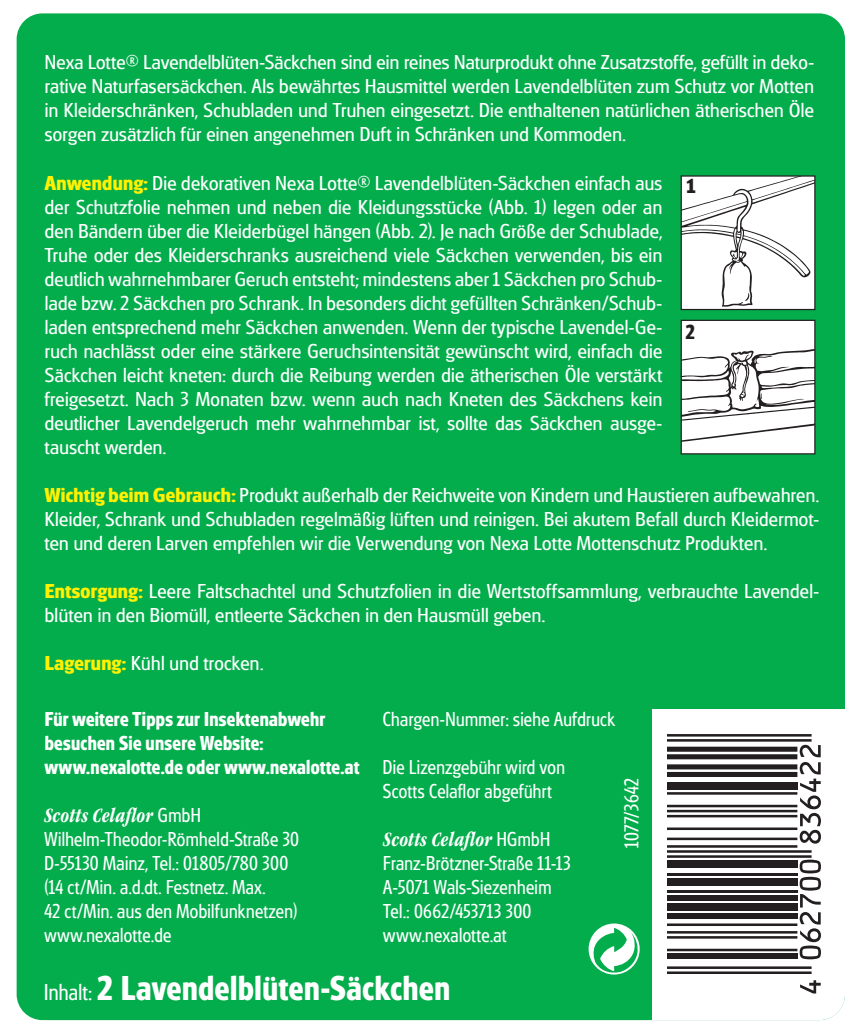
<style>
.page{position:relative;width:862px;height:1035px;background:#fff}
.page>*{position:absolute;margin:0;border:0;box-sizing:border-box;transform-origin:0 0}
.t1{font:700 36px "Glasgow Pro";letter-spacing:.02em;color:#fff;scale:.9 1}
.t2{font:700 21.3px "Glasgow Pro";color:#231f20;scale:.9 1}
.t3{font:21px/24px "Glasgow Pro";letter-spacing:.02em;color:#fff;text-align:justify}
.t4{font:21px/24px "Glasgow Pro";letter-spacing:.02em;color:#fff;scale:.9 1}
.t5{font:700 21px/24px "Glasgow Pro";letter-spacing:.02em;color:#fff;scale:.9 1}
.t6{font:italic 700 condensed 21px "ITC Garamond Std";letter-spacing:.02em;color:#fff;scale:.9 1}
.s1{font-weight:700;color:#fff101}
.s2{font-family:"Glasgow Pro";font-weight:400;font-style:normal;font-stretch:normal}
.s3{font-weight:400;font-size:24px}
</style>
<div class="page">
<div style="left:17px;top:13px;width:827px;height:1007px;background:#03ad4c;border-radius:26px"></div>
<svg style="left:682px;top:177px;width:131px;height:130px;background:#ededed"></svg>
<div style="left:680px;top:175px;width:135px;height:135px;border:1px solid #231f20"></div>
<div style="left:681px;top:320px;width:133px;height:134px;background:#fff"></div>
<svg style="left:682px;top:349px;width:131px;height:93px"></svg>
<div style="left:680px;top:320px;width:135px;height:134px;border:1px solid #231f20"></div>
<div style="left:651px;top:709px;width:193px;height:311px;background:#fff"></div>
<svg style="left:588px;top:924px;width:51px;height:51px"></svg>
<hr style="left:667px;top:971px;width:144px;height:3px;background:#231f20">
<hr style="left:667px;top:966px;width:144px;height:3px;background:#231f20">
<div style="left:667px;top:954px;width:130px;height:5px;background:#231f20"></div>
<hr style="left:667px;top:949px;width:130px;height:2px;background:#231f20">
<hr style="left:667px;top:936px;width:130px;height:3px;background:#231f20">
<hr style="left:667px;top:931px;width:130px;height:3px;background:#231f20">
<hr style="left:667px;top:923px;width:130px;height:3px;background:#231f20">
<div style="left:667px;top:913px;width:130px;height:5px;background:#231f20"></div>
<div style="left:667px;top:903px;width:130px;height:8px;background:#231f20"></div>
<div style="left:667px;top:896px;width:130px;height:5px;background:#231f20"></div>
<hr style="left:667px;top:891px;width:130px;height:2px;background:#231f20">
<div style="left:667px;top:878px;width:130px;height:8px;background:#231f20"></div>
<hr style="left:667px;top:873px;width:130px;height:3px;background:#231f20">
<div style="left:667px;top:860px;width:130px;height:8px;background:#231f20"></div>
<hr style="left:667px;top:845px;width:130px;height:3px;background:#231f20">
<hr style="left:667px;top:838px;width:130px;height:2px;background:#231f20">
<hr style="left:667px;top:828px;width:130px;height:2px;background:#231f20">
<hr style="left:667px;top:815px;width:130px;height:2px;background:#231f20">
<hr style="left:667px;top:810px;width:130px;height:2px;background:#231f20">
<hr style="left:667px;top:805px;width:130px;height:2px;background:#231f20">
<hr style="left:667px;top:792px;width:130px;height:3px;background:#231f20">
<hr style="left:667px;top:855px;width:144px;height:3px;background:#231f20">
<hr style="left:667px;top:850px;width:144px;height:3px;background:#231f20">
<div style="left:667px;top:782px;width:130px;height:8px;background:#231f20"></div>
<div style="left:667px;top:772px;width:130px;height:5px;background:#231f20"></div>
<div style="left:667px;top:764px;width:130px;height:5px;background:#231f20"></div>
<div style="left:667px;top:754px;width:130px;height:5px;background:#231f20"></div>
<div style="left:667px;top:747px;width:130px;height:5px;background:#231f20"></div>
<hr style="left:667px;top:739px;width:144px;height:3px;background:#231f20">
<hr style="left:667px;top:734px;width:144px;height:3px;background:#231f20">
<svg style="left:800px;top:980px;width:20px;height:14px"></svg>
<svg style="left:799px;top:860px;width:21px;height:99px"></svg>
<svg style="left:799px;top:745px;width:21px;height:99px"></svg>
<p class="t3" style="left:45px;top:50px;width:770px">Nexa Lotte® Lavendelblüten-Säckchen sind ein reines Naturprodukt ohne Zusatzstoffe, gefüllt in deko&shy;rative Naturfasersäckchen. Als bewährtes Hausmittel werden Lavendelblüten zum Schutz vor Motten in Kleiderschränken, Schubladen und Truhen eingesetzt. Die enthaltenen natürlichen ätherischen Öle sorgen zusätzlich für einen angenehmen Duft in Schränken und Kommoden.</p>
<p class="t3" style="left:45px;top:170px;width:619px"><span class="s1">Anwendung:</span> Die dekorativen Nexa Lotte® Lavendelblüten-Säckchen einfach aus der Schutzfolie nehmen und neben die Kleidungsstücke (Abb. 1) legen oder an den Bändern über die Kleiderbügel hängen (Abb. 2). Je nach Größe der Schublade, Truhe oder des Kleiderschranks ausreichend viele Säckchen verwenden, bis ein deutlich wahrnehmbarer Geruch entsteht; mindestens aber 1 Säckchen pro Schub&shy;lade bzw. 2 Säckchen pro Schrank. In besonders dicht gefüllten Schränken/Schub&shy;laden entsprechend mehr Säckchen anwenden. Wenn der typische Lavendel-Ge&shy;ruch nachlässt oder eine stärkere Geruchsintensität gewünscht wird, einfach die Säckchen leicht kneten: durch die Reibung werden die ätherischen Öle verstärkt freigesetzt. Nach 3 Monaten bzw. wenn auch nach Kneten des Säckchens kein deutlicher Lavendelgeruch mehr wahrnehmbar ist, sollte das Säckchen ausge&shy;tauscht werden.</p>
<p class="t3" style="left:45px;top:482px;width:775px"><span class="s1">Wichtig beim Gebrauch:</span> Produkt außerhalb der Reichweite von Kindern und Haustieren aufbewahren.<br>Kleider, Schrank und Schubladen regelmäßig lüften und reinigen. Bei akutem Befall durch Kleidermot&shy;ten und deren Larven empfehlen wir die Verwendung von Nexa Lotte Mottenschutz Produkten.</p>
<p class="t3" style="left:45px;top:578px;width:775px"><span class="s1">Entsorgung:</span> Leere Faltschachtel und Schutzfolien in die Wertstoffsammlung, verbrauchte Lavendel&shy;blüten in den Biomüll, entleerte Säckchen in den Hausmüll geben.</p>
<p class="t3" style="left:45px;top:650px;width:220px"><span class="s1">Lagerung:</span> Kühl und trocken.</p>
<p class="t2" style="left:686px;top:173px;width:11px">1</p>
<p class="t2" style="left:685px;top:319px;width:12px">2</p>
<p class="t5" style="left:45px;top:707px;width:351px">Für weitere Tipps zur Insektenabwehr besuchen Sie unsere Website: www.nexalotte.de oder www.nexalotte.at</p>
<p class="t4" style="left:383px;top:707px;width:259px">Chargen-Nummer: siehe Aufdruck</p>
<p class="t4" style="left:383px;top:755px;width:204px">Die Lizenzgebühr wird von<br>Scotts Celaflor abgeführt</p>
<p class="t6" style="left:44px;top:804px;width:175px">Scotts Celaflor <span class="s2">GmbH</span></p>
<p class="t4" style="left:44px;top:827px;width:284px">Wilhelm-Theodor-Römheld-Straße 30<br>D-55130 Mainz, Tel.: 01805/780 300 (14 ct/Min. a.d.dt. Festnetz. Max.<br>42 ct/Min. aus den Mobilfunknetzen) www.nexalotte.de</p>
<p class="t6" style="left:383px;top:828px;width:187px">Scotts Celaflor <span class="s2">HGmbH</span></p>
<p class="t4" style="left:383px;top:851px;width:209px">Franz-Brötzner-Straße 11-13<br>A-5071 Wals-Siezenheim<br>Tel.: 0662/453713 300 www.nexalotte.at</p>
<p class="t4" style="left:619px;top:848px;width:79px;rotate:-90deg">1077/3642</p>
<h1 class="t1" style="left:44px;top:967px;width:452px"><span class="s3">Inhalt:</span> 2 Lavendelblüten-Säckchen</h1>
</div>
